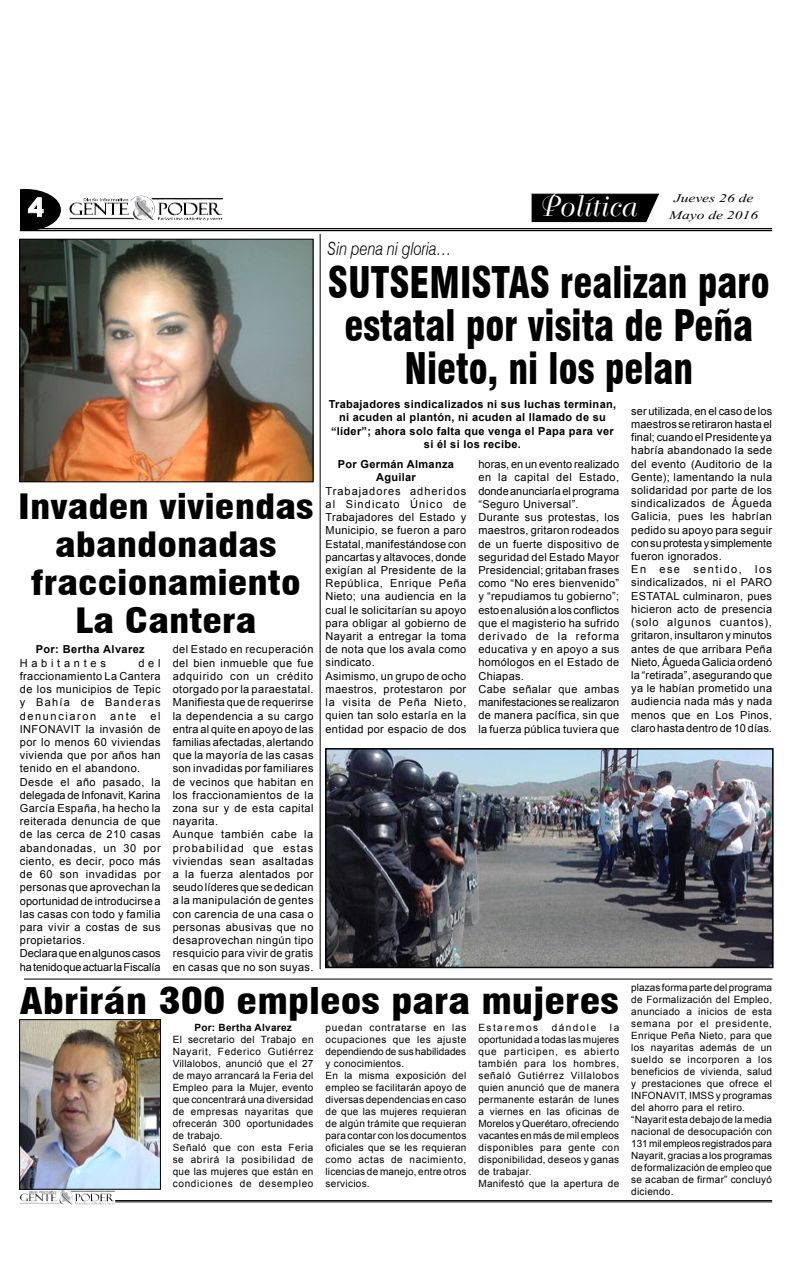
<style>
.page{position:relative;width:792px;height:1276px;background:#fff}
.page>*{position:absolute;margin:0;border:0;box-sizing:border-box;transform-origin:0 0}
.t1{font:900 condensed 42.5px/43px "Swiss 721 BT";color:#000;text-align:center;scale:.9 1}
.t2{font:900 condensed 35.9px "Swiss 721 BT";color:#000;scale:1.16 1}
.t3{font:900 condensed 34.1px/38px "Swiss 721 BT";color:#000;text-align:center;scale:1.16 1}
.t4{font:700 25.2px "Century Gothic";color:#fff;scale:1.14 1}
.t5{font:italic 300 18.1px "Swiss 721 BT";color:#000;scale:.82 1}
.t6{font:14.6px "Vijaya";color:#000;scale:1.32 1}
.t7{font:11px/13.2px "Arial";letter-spacing:.03em;color:#000}
.t8{font:700 11px/13.2px "Arial";letter-spacing:.03em;color:#000;text-align:center}
.t9{font:11px "Arial";letter-spacing:.34em;color:#000}
.t10{font:10px/12px "Arial";letter-spacing:.03em;color:#000}
.t11{font:700 10px "Arial";letter-spacing:.03em;color:#000}
.t12{font:10px "Arial";letter-spacing:.15em;color:#000}
</style>
<div class="page">
<hr style="left:115px;top:1200px;width:657px;height:1px;background:#000">
<hr style="left:115px;top:1201px;width:657px;height:1px;background:#000">
<img style="left:130px;top:196px;width:24px;height:20px">
<svg style="left:20px;top:189px;width:41px;height:41px"></svg>
<hr style="left:20px;top:228px;width:752px;height:1px;background:#000">
<hr style="left:20px;top:230px;width:752px;height:1px;background:#000">
<svg style="left:531px;top:193px;width:128px;height:30px;background:#1b1b1b"></svg>
<img style="left:58px;top:1189px;width:14px;height:13px">
<hr style="left:320px;top:234px;width:1px;height:735px;background:#000">
<img style="left:328px;top:751px;width:443px;height:214px">
<div style="left:325px;top:748px;width:449px;height:220px;border:2px solid #000"></div>
<img style="left:21px;top:241px;width:291px;height:239px">
<div style="left:19px;top:239px;width:295px;height:243px;border:1px solid #000"></div>
<hr style="left:24px;top:978px;width:748px;height:1px;background:#000">
<img style="left:21px;top:1021px;width:138px;height:166px">
<div style="left:19px;top:1019px;width:142px;height:170px;border:1px solid #000"></div>
<h3 class="t4" style="left:28px;top:188px;width:16px">4</h3>
<h3 class="t6" style="left:538px;top:204px;width:168px"><sup>Política</sup> Mayo de 2016</h3>
<h3 class="t6" style="left:674px;top:186px;width:62px">Jueves 26 de</h3>
<h3 class="t5" style="left:328px;top:237px;width:153px">Sin pena ni gloria…</h3>
<h3 class="t3" style="left:18px;top:487px;width:256px">Invaden viviendas abandonadas fraccionamiento<br>La Cantera</h3>
<p class="t8" style="left:36px;top:643px;width:110px">Por: Bertha Alvarez</p>
<p class="t9" style="left:20px;top:655px;width:88px">Habitantes</p>
<p class="t7" style="left:173px;top:643px;width:142px">del Estado en recuperación del bien inmueble que fue adquirido con un crédito otorgado por la paraestatal.<br>Manifiesta que de requerirse la dependencia a su cargo entra al quite en apoyo de las familias afectadas, alertando que la mayoría de las casas son invadidas por familiares de vecinos que habitan en los fraccionamientos de la zona sur y de esta capital nayarita.<br>Aunque también cabe la probabilidad que estas viviendas sean asaltadas a la fuerza alentados por seudo líderes que se dedican a la manipulación de gentes con carencia de una casa o personas abusivas que no desaprovechan ningún tipo resquicio para vivir de gratis en casas que no son suyas.</p>
<p class="t7" style="left:20px;top:656px;width:142px;text-align:justify;text-indent:119px">del fraccionamiento La Cantera de los municipios de Tepic y Bahía de Banderas denunciaron</p>
<p class="t7" style="left:20px;top:709px;width:142px;text-indent:131px">el<br>INFONAVIT la invasión de por lo menos 60 viviendas vivienda que por años han tenido en el abandono.<br>Desde el año pasado, la delegada de Infonavit, Karina<br>García España, ha hecho la reiterada denuncia de que de las cerca de 210 casas abandonadas, un 30 por ciento, es decir, poco más de 60 son invadidas por personas que aprovechan la oportunidad de introducirse a las casas con todo y familia para vivir a costas de sus propietarios.<br>Declara que en algunos casos ha tenido que actuar la Fiscalía</p>
<p class="t7" style="left:110px;top:709px;width:28px">ante</p>
<h1 class="t1" style="left:328px;top:261px;width:492px">SUTSEMISTAS realizan paro estatal por visita de Peña<br>Nieto, ni los pelan</h1>
<p class="t8" style="left:329px;top:398px;width:289px">Trabajadores sindicalizados ni sus luchas terminan, ni acuden al plantón, ni acuden al llamado de su “líder”; ahora solo falta que venga el Papa para ver si él si los recibe.</p>
<p class="t8" style="left:338px;top:458px;width:118px">Por Germán Almanza<br>Aguilar</p>
<p class="t7" style="left:326px;top:484px;width:142px">Trabajadores adheridos al Sindicato Único de<br>Trabajadores del Estado y<br>Municipio, se fueron a paro<br>Estatal, manifestándose con pancartas y altavoces, donde exigían al Presidente de la<br>República, Enrique Peña<br>Nieto; una audiencia en la cual le solicitarían su apoyo para obligar al gobierno de<br>Nayarit a entregar la toma de nota que los avala como sindicato.<br>Asimismo, un grupo de ocho maestros, protestaron por la visita de Peña Nieto, quien tan solo estaría en la entidad por espacio de dos</p>
<p class="t7" style="left:478px;top:458px;width:142px">horas, en un evento realizado en la capital del Estado, donde anunciaría el programa “Seguro Universal”.<br>Durante sus protestas, los maestros, gritaron rodeados de un fuerte dispositivo de seguridad del Estado Mayor<br>Presidencial; gritaban frases como “No eres bienvenido” y “repudiamos tu gobierno”; esto en alusión a los conflictos que el magisterio ha sufrido derivado de la reforma educativa y en apoyo a sus homólogos en el Estado de<br>Chiapas.<br>Cabe señalar que ambas manifestaciones se realizaron de manera pacífica, sin que la fuerza pública tuviera que</p>
<p class="t7" style="left:631px;top:404px;width:142px">ser utilizada, en el caso de los maestros se retiraron hasta el final; cuando el Presidente ya habría abandonado la sede del evento (Auditorio de la<br>Gente); lamentando la nula solidaridad por parte de los sindicalizados de Águeda<br>Galicia, pues les habrían pedido su apoyo para seguir con su protesta y simplemente fueron ignorados.<br>En ese sentido, los sindicalizados, ni el PARO<br>ESTATAL culminaron, pues hicieron acto de presencia (solo algunos cuantos), gritaron, insultaron y minutos antes de que arribara Peña<br>Nieto, Águeda Galicia ordenó la “retirada”, asegurando que ya le habían prometido una audiencia nada más y nada menos que en Los Pinos, claro hasta dentro de 10 días.</p>
<h2 class="t2" style="left:20px;top:979px;width:518px">Abrirán 300 empleos para mujeres</h2>
<p class="t11" style="left:194px;top:1020px;width:99px">Por: Bertha Alvarez</p>
<p class="t10" style="left:173px;top:1033px;width:142px">El secretario del Trabajo en<br>Nayarit, Federico Gutiérrez<br>Villalobos, anunció que el 27 de mayo arrancará la Feria del<br>Empleo para la Mujer, evento que concentrará una diversidad de empresas nayaritas que ofrecerán 300 oportunidades de trabajo.<br>Señaló que con esta Feria se abrirá la posibilidad de que las mujeres que están en condiciones de desempleo</p>
<p class="t10" style="left:326px;top:1021px;width:142px">puedan contratarse en las ocupaciones que les ajuste dependiendo de sus habilidades y conocimientos.<br>En la misma exposición del empleo se facilitarán apoyo de diversas dependencias en caso de que las mujeres requieran de algún trámite que requieran para contar con los documentos oficiales que se les requieran como actas de nacimiento, licencias de manejo, entre otros servicios.</p>
<p class="t12" style="left:478px;top:1021px;width:61px">Estaremos</p>
<p class="t12" style="left:552px;top:1021px;width:46px">dándole</p>
<p class="t10" style="left:478px;top:1021px;width:142px;text-indent:132px">la oportunidad a todas las mujeres que participen, es abierto también para los hombres, señaló Gutiérrez Villalobos quien anunció que de manera permanente estarán de lunes a viernes en las oficinas de<br>Morelos y Querétaro, ofreciendo vacantes en más de mil empleos disponibles para gente con disponibilidad, deseos y ganas de trabajar.<br>Manifestó que la apertura de</p>
<p class="t10" style="left:631px;top:981px;width:142px">plazas forma parte del programa de Formalización del Empleo, anunciado a inicios de esta semana por el presidente,<br>Enrique Peña Nieto, para que los nayaritas además de un sueldo se incorporen a los beneficios de vivienda, salud y prestaciones que ofrece el<br>INFONAVIT, IMSS y programas del ahorro para el retiro. “Nayarit esta debajo de la media nacional de desocupación con<br>131 mil empleos registrados para<br>Nayarit, gracias a los programas de formalización de empleo que se acaban de firmar” concluyó diciendo.</p>
</div>
